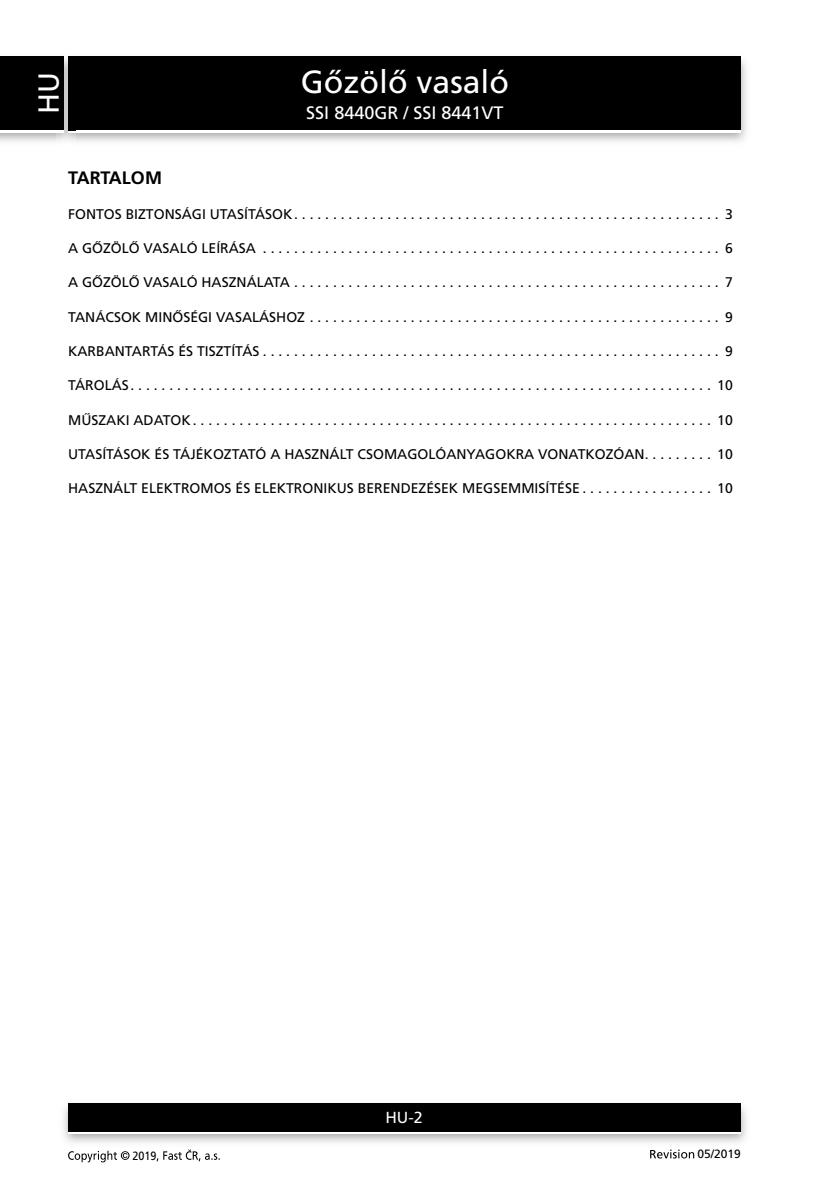
<style>
.page{position:relative;width:840px;height:1191px;background:#fff}
.page>*{position:absolute;margin:0;border:0;box-sizing:border-box;transform-origin:0 0}
.t1{font:32px "Frutiger CE";color:#fff}
.t2{font:29px "Frutiger CE";color:#fff}
.t3{font:18px "Frutiger CE";color:#fff}
.t4{font:700 18px "Frutiger CE";color:#000}
.t5{font:16px "Frutiger CE";color:#fff}
.t6{font:14px "Frutiger CE";color:#000}
.t7{font:12px "Frutiger CE";color:#000}
.t8{font:12px "Frutiger CE";color:#000;scale:.9 1}
</style>
<div class="page">
<img style="left:0;top:56px;width:747px;height:86px">
<div style="left:68px;top:59px;width:672px;height:74px;background:#fff"></div>
<div style="left:68px;top:57px;width:672px;height:73px;background:#000"></div>
<img style="left:63px;top:1103px;width:684px;height:40px">
<div style="left:68px;top:1106px;width:672px;height:28px;background:linear-gradient(to right,#fff,#fff)"></div>
<div style="left:68px;top:1103px;width:672px;height:28px;background:#000"></div>
<img style="left:57px;top:56px;width:18px;height:86px">
<img style="left:68px;top:130px;width:7px;height:3px">
<svg style="left:68px;top:57px;width:7px;height:2px"></svg>
<img style="left:68px;top:59px;width:7px;height:71px">
<div style="left:0;top:59px;width:64px;height:74px;background:#fff"></div>
<div style="left:0;top:57px;width:64px;height:73px;background:#000"></div>
<svg style="left:650px;top:1149px;width:43px;height:9px"></svg>
<svg style="left:68px;top:1150px;width:61px;height:12px"></svg>
<svg style="left:156px;top:1149px;width:64px;height:12px"></svg>
<h2 class="t2" style="left:32px;top:114px;width:43px;rotate:-90deg">HU</h2>
<h1 class="t1" style="left:300px;top:64px;width:210px">Gőzölő vasaló</h1>
<p class="t3" style="left:306px;top:102px;width:199px">SSI 8440GR / SSI 8441VT</p>
<p class="t4" style="left:68px;top:168px;width:95px">TARTALOM</p>
<p class="t6" style="left:68px;top:206px;width:666px">FONTOS BIZTONSÁGI UTASÍTÁSOK . . . . . . . . . . . . . . . . . . . . . . . . . . . . . . . . . . . . . . . . . . . . . . . . . . . . . . . 3</p>
<p class="t6" style="left:68px;top:240px;width:666px">A GŐZÖLŐ VASALÓ LEÍRÁSA . . . . . . . . . . . . . . . . . . . . . . . . . . . . . . . . . . . . . . . . . . . . . . . . . . . . . . . . . . . 6</p>
<p class="t6" style="left:68px;top:274px;width:666px">A GŐZÖLŐ VASALÓ HASZNÁLATA . . . . . . . . . . . . . . . . . . . . . . . . . . . . . . . . . . . . . . . . . . . . . . . . . . . . . . . 7</p>
<p class="t6" style="left:68px;top:309px;width:666px">TANÁCSOK MINŐSÉGI VASALÁSHOZ . . . . . . . . . . . . . . . . . . . . . . . . . . . . . . . . . . . . . . . . . . . . . . . . . . . . . 9</p>
<p class="t6" style="left:68px;top:343px;width:666px">KARBANTARTÁS ÉS TISZTÍTÁS . . . . . . . . . . . . . . . . . . . . . . . . . . . . . . . . . . . . . . . . . . . . . . . . . . . . . . . . . . . 9</p>
<p class="t6" style="left:68px;top:377px;width:666px">TÁROLÁS . . . . . . . . . . . . . . . . . . . . . . . . . . . . . . . . . . . . . . . . . . . . . . . . . . . . . . . . . . . . . . . . . . . . . . . . . . . 10</p>
<p class="t6" style="left:68px;top:412px;width:666px">MŰSZAKI ADATOK . . . . . . . . . . . . . . . . . . . . . . . . . . . . . . . . . . . . . . . . . . . . . . . . . . . . . . . . . . . . . . . . . . . 10</p>
<p class="t6" style="left:68px;top:446px;width:666px">UTASÍTÁSOK ÉS TÁJÉKOZTATÓ A HASZNÁLT CSOMAGOLÓANYAGOKRA VONATKOZÓAN . . . . . . . . . 10</p>
<p class="t6" style="left:68px;top:480px;width:666px">HASZNÁLT ELEKTROMOS ÉS ELEKTRONIKUS BERENDEZÉSEK MEGSEMMISÍTÉSE . . . . . . . . . . . . . . . . . 10</p>
<p class="t5" style="left:385px;top:1108px;width:39px">HU-2</p>
<p class="t8" style="left:132px;top:1148px;width:28px">2019</p>
<p class="t7" style="left:697px;top:1147px;width:45px">05/2019</p>
</div>
